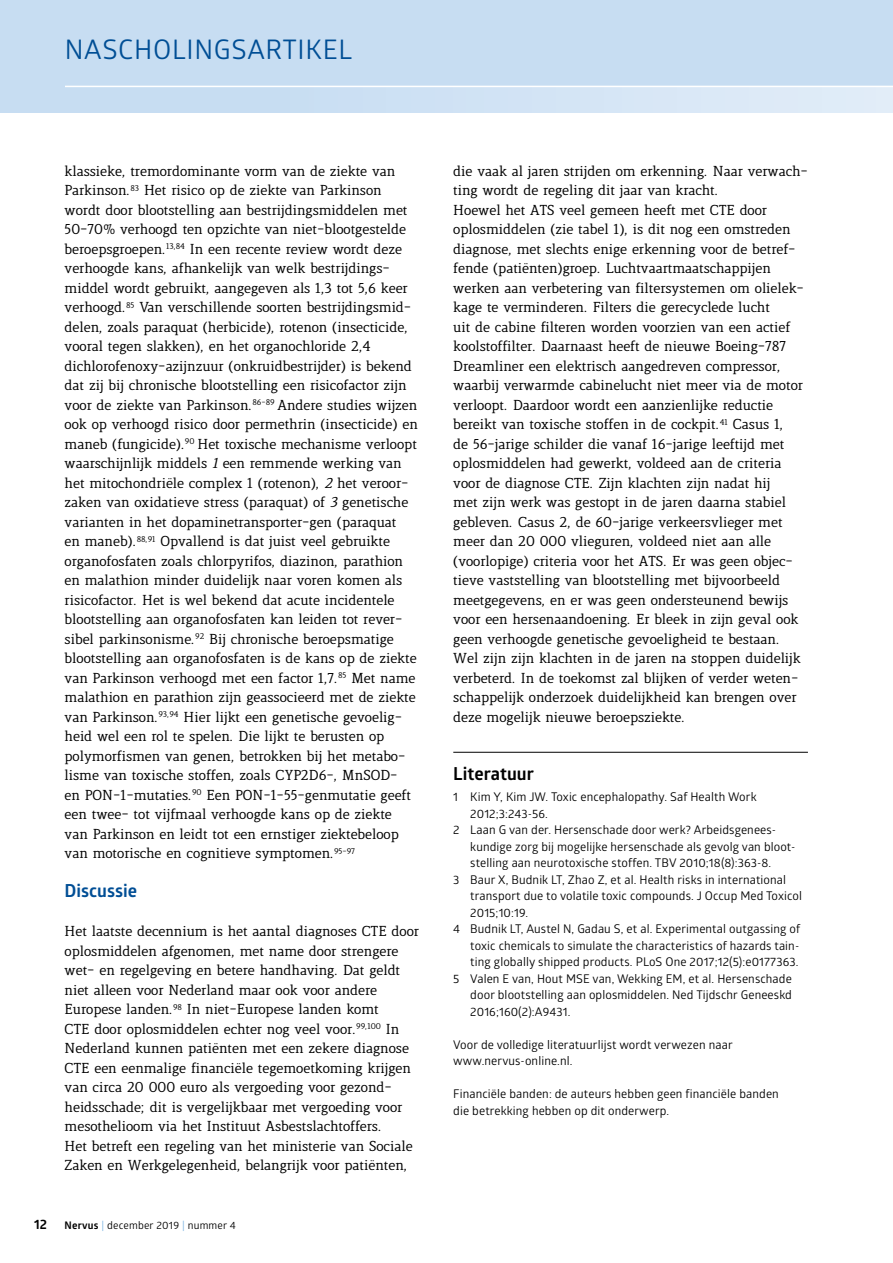
<style>
.page{position:relative;width:893px;height:1263px;background:#fff}
.page>*{position:absolute;margin:0;border:0;box-sizing:border-box;transform-origin:0 0}
.t1{font:27px "Glober";letter-spacing:.025em;color:#004e95}
.t2{font:700 18px "Glober";color:#000}
.t3{font:700 18px "Glober";color:#004e95}
.t4{font:13.8px/19.5px "Lenga";color:#000}
.t5{font:700 13.5px "Glober";color:#000}
.t6{font:12px/16.5px "Glober";letter-spacing:.01em;color:#000}
.t7{font:10.5px "Glober";letter-spacing:.02em;color:#000}
.s1{font-style:italic}
.s2{font-weight:700}
.s3{color:#86bae4}
</style>
<div class="page">
<div style="left:0;top:0;width:893px;height:113px;background:#c7ddf2"></div>
<img style="left:309px;top:87px;width:584px;height:26px">
<hr style="left:65px;top:86px;width:828px;height:1px;background:#fff">
<hr style="left:453px;top:752px;width:355px;height:1px;background:#000">
<h1 class="t1" style="left:65px;top:30px;width:289px">NASCHOLINGSARTIKEL</h1>
<p class="t4" style="left:65px;top:162px;width:355px">klassieke, tremordominante vorm van de ziekte van Parkinson.<sup>83</sup> Het risico op de ziekte van Parkinson wordt door blootstelling aan bestrijdingsmiddelen met 50-70% verhoogd ten opzichte van niet-blootgestelde beroepsgroepen.<sup>13,84</sup> In een recente review wordt deze verhoogde kans, afhankelijk van welk bestrijdings&shy;middel wordt gebruikt, aangegeven als 1,3 tot 5,6 keer verhoogd.<sup>85</sup> Van verschillende soorten bestrijdingsmid&shy;delen, zoals paraquat (herbicide), rotenon (insecticide, vooral tegen slakken), en het organochloride 2,4 dichlorofenoxy-azijnzuur (onkruidbestrijder) is bekend dat zij bij chronische blootstelling een risicofactor zijn voor de ziekte van Parkinson.<sup>86-89</sup> Andere studies wijzen ook op verhoogd risico door permethrin (insecticide) en maneb (fungicide).<sup>90</sup> Het toxische mechanisme verloopt waarschijnlijk middels <span class="s1">1</span> een remmende werking van het mitochondriële complex 1 (rotenon), <span class="s1">2</span> het veroor&shy;zaken van oxidatieve stress (paraquat) of <span class="s1">3</span> genetische varianten in het dopaminetransporter-gen (paraquat<br>en maneb).<sup>88,91</sup> Opvallend is dat juist veel gebruikte organofosfaten zoals chlorpyrifos, diazinon, parathion en malathion minder duidelijk naar voren komen als risicofactor. Het is wel bekend dat acute incidentele blootstelling aan organofosfaten kan leiden tot rever&shy;sibel parkinsonisme.<sup>92</sup> Bij chronische beroepsmatige blootstelling aan organofosfaten is de kans op de ziekte van Parkinson verhoogd met een factor 1,7.<sup>85</sup> Met name malathion en parathion zijn geassocieerd met de ziekte van Parkinson.<sup>93,94</sup> Hier lijkt een genetische gevoelig&shy;heid wel een rol te spelen. Die lijkt te berusten op polymorfismen van genen, betrokken bij het metabo&shy;lisme van toxische stoffen, zoals CYP2D6-, MnSOD-<br>en PON-1-mutaties.<sup>90</sup> Een PON-1-55-genmutatie geeft een twee- tot vijfmaal verhoogde kans op de ziekte van Parkinson en leidt tot een ernstiger ziektebeloop van motorische en cognitieve symptomen.<sup>95-97</sup></p>
<h2 class="t3" style="left:65px;top:878px;width:74px">Discussie</h2>
<p class="t4" style="left:65px;top:922px;width:356px">Het laatste decennium is het aantal diagnoses CTE door oplosmiddelen afgenomen, met name door strengere wet- en regelgeving en betere handhaving. Dat geldt niet alleen voor Nederland maar ook voor andere Europese landen.<sup>98</sup> In niet-Europese landen komt<br>CTE door oplosmiddelen echter nog veel voor.<sup>99,100</sup> In Nederland kunnen patiënten met een zekere diagnose CTE een eenmalige financiële tegemoetkoming krijgen van circa 20 000 euro als vergoeding voor gezond&shy;heidsschade; dit is vergelijkbaar met vergoeding voor mesothelioom via het Instituut Asbestslachtoffers.<br>Het betreft een regeling van het ministerie van Sociale Zaken en Werkgelegenheid, belangrijk voor patiënten,</p>
<p class="t5" style="left:34px;top:1214px;width:14px">12</p>
<p class="t7" style="left:65px;top:1218px;width:173px"><span class="s2">Nervus</span> <span class="s3">|</span> december 2019 <span class="s3">|</span> nummer 4</p>
<p class="t4" style="left:453px;top:162px;width:356px">die vaak al jaren strijden om erkenning. Naar verwach&shy;ting wordt de regeling dit jaar van kracht.<br>Hoewel het ATS veel gemeen heeft met CTE door oplosmiddelen (zie tabel 1), is dit nog een omstreden diagnose, met slechts enige erkenning voor de betref&shy;fende (patiënten)groep. Luchtvaartmaatschappijen werken aan verbetering van filtersystemen om olielek&shy;kage te verminderen. Filters die gerecyclede lucht<br>uit de cabine filteren worden voorzien van een actief koolstoffilter. Daarnaast heeft de nieuwe Boeing-787<br>Dreamliner een elektrisch aangedreven compressor, waarbij verwarmde cabinelucht niet meer via de motor verloopt. Daardoor wordt een aanzienlijke reductie bereikt van toxische stoffen in de cockpit.<sup>41</sup> Casus 1,<br>de 56-jarige schilder die vanaf 16-jarige leeftijd met oplosmiddelen had gewerkt, voldeed aan de criteria voor de diagnose CTE. Zijn klachten zijn nadat hij<br>met zijn werk was gestopt in de jaren daarna stabiel gebleven. Casus 2, de 60-jarige verkeersvlieger met meer dan 20 000 vlieguren, voldeed niet aan alle (voorlopige) criteria voor het ATS. Er was geen objec&shy;tieve vaststelling van blootstelling met bijvoorbeeld meetgegevens, en er was geen ondersteunend bewijs voor een hersenaandoening. Er bleek in zijn geval ook geen verhoogde genetische gevoeligheid te bestaan.<br>Wel zijn zijn klachten in de jaren na stoppen duidelijk verbeterd. In de toekomst zal blijken of verder weten&shy;schappelijk onderzoek duidelijkheid kan brengen over deze mogelijk nieuwe beroepsziekte.</p>
<h2 class="t2" style="left:453px;top:761px;width:82px">Literatuur</h2>
<p class="t6" style="left:453px;top:788px;width:305px">1 Kim Y, Kim JW. Toxic encephalopathy. Saf Health Work</p>
<p class="t6" style="left:470px;top:804px;width:79px">2012;3:243-56.</p>
<p class="t6" style="left:453px;top:821px;width:322px">2 Laan G van der. Hersenschade door werk? Arbeidsgenees-</p>
<p class="t6" style="left:470px;top:837px;width:327px">kundige zorg bij mogelijke hersenschade als gevolg van bloot-</p>
<p class="t6" style="left:470px;top:854px;width:302px">stelling aan neurotoxische stoffen. TBV 2010;18(8):363-8.</p>
<p class="t6" style="left:453px;top:870px;width:334px">3 Baur X, Budnik LT, Zhao Z, et al. Health risks in international</p>
<p class="t6" style="left:470px;top:887px;width:333px">transport due to volatile toxic compounds. J Occup Med Toxicol</p>
<p class="t6" style="left:470px;top:903px;width:59px">2015;10:19.</p>
<p class="t6" style="left:453px;top:920px;width:349px">4 Budnik LT, Austel N, Gadau S, et al. Experimental outgassing of</p>
<p class="t6" style="left:470px;top:936px;width:330px">toxic chemicals to simulate the characteristics of hazards tain-</p>
<p class="t6" style="left:470px;top:953px;width:330px">ting globally shipped products. PLoS One 2017;12(5):e0177363.</p>
<p class="t6" style="left:453px;top:969px;width:340px">5 Valen E van, Hout MSE van, Wekking EM, et al. Hersenschade</p>
<p class="t6" style="left:470px;top:986px;width:323px">door blootstelling aan oplosmiddelen. Ned Tijdschr Geneeskd</p>
<p class="t6" style="left:470px;top:1002px;width:102px">2016;160(2):A9431.</p>
<p class="t6" style="left:453px;top:1035px;width:281px">Voor de volledige literatuurlijst wordt verwezen naar www.nervus-online.nl.</p>
<p class="t6" style="left:453px;top:1085px;width:327px">Financiële banden: de auteurs hebben geen financiële banden die betrekking hebben op dit onderwerp.</p>
</div>
